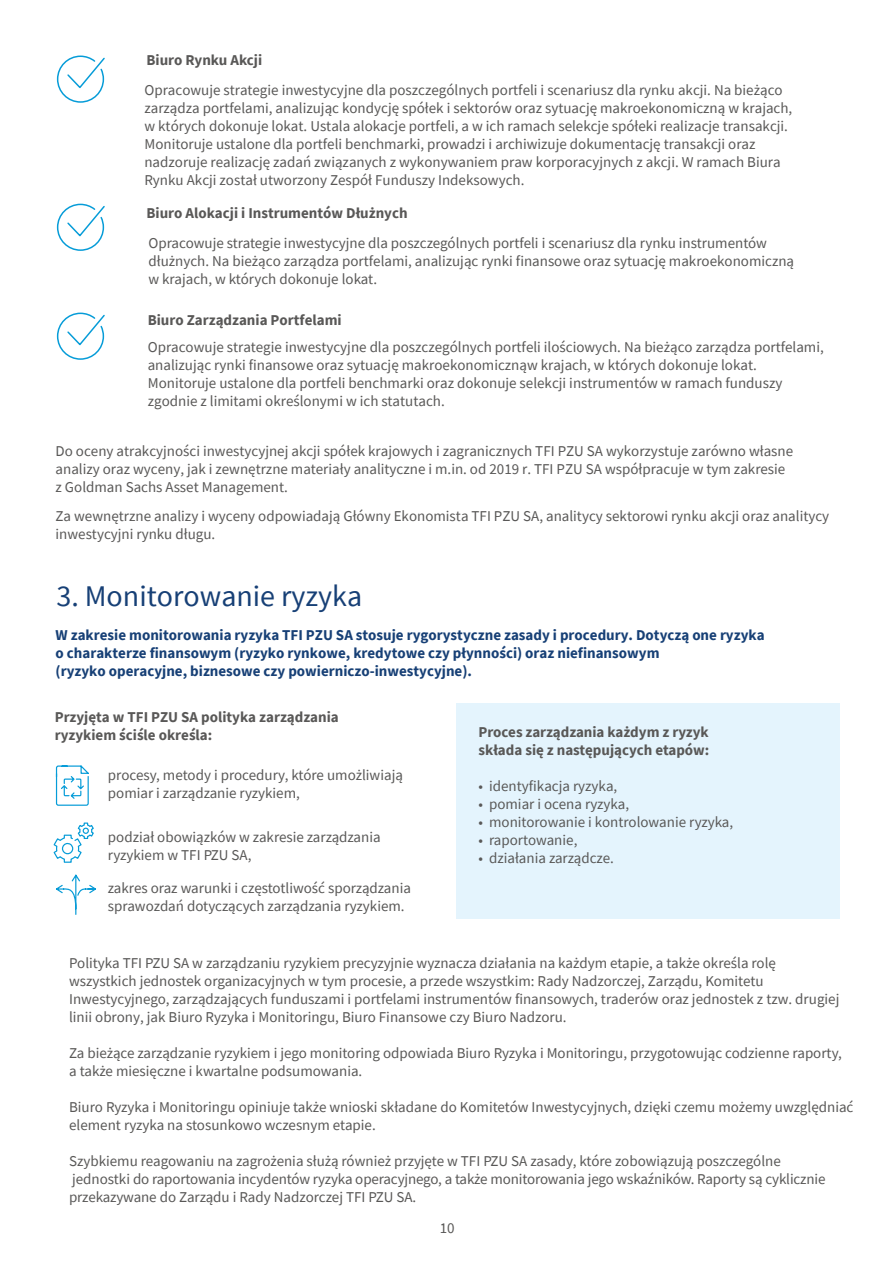
<style>
.page{position:relative;width:893px;height:1263px;background:#fff}
.page>*{position:absolute;margin:0;border:0;box-sizing:border-box;transform-origin:0 0}
.t1{font:30px "Source Sans Pro";color:#174076}
.t2{font:15px/18px "Source Sans Pro";color:#595857}
.t3{font:700 15px/18px "Source Sans Pro";color:#174076}
.t4{font:700 15px/18px "Source Sans Pro";color:#595857}
</style>
<div class="page">
<div style="left:457px;top:704px;width:383px;height:215px;background:#e4f4fd"></div>
<svg style="left:56px;top:55px;width:49px;height:48px"></svg>
<svg style="left:56px;top:203px;width:49px;height:48px"></svg>
<svg style="left:56px;top:312px;width:49px;height:48px"></svg>
<svg style="left:55px;top:765px;width:34px;height:41px"></svg>
<svg style="left:53px;top:822px;width:41px;height:41px"></svg>
<svg style="left:56px;top:874px;width:40px;height:41px"></svg>
<p class="t4" style="left:146px;top:51px;width:117px">Biuro Rynku Akcji</p>
<p class="t2" style="left:144px;top:81px;width:649px">Opracowuje strategie inwestycyjne dla poszczególnych portfeli i scenariusz dla rynku akcji. Na bieżąco zarządza portfelami, analizując kondycję spółek i sektorów oraz sytuację makroekonomiczną w krajach, w których dokonuje lokat. Ustala alokacje portfeli, a w ich ramach selekcje spółeki realizacje transakcji.<br>Monitoruje ustalone dla portfeli benchmarki, prowadzi i archiwizuje dokumentację transakcji oraz nadzoruje realizację zadań związanych z wykonywaniem praw korporacyjnych z akcji. W ramach Biura Rynku Akcji został utworzony Zespół Funduszy Indeksowych.</p>
<p class="t4" style="left:146px;top:204px;width:263px">Biuro Alokacji i Instrumentów Dłużnych</p>
<p class="t2" style="left:148px;top:234px;width:647px">Opracowuje strategie inwestycyjne dla poszczególnych portfeli i scenariusz dla rynku instrumentów dłużnych. Na bieżąco zarządza portfelami, analizując rynki finansowe oraz sytuację makroekonomiczną w krajach, w których dokonuje lokat.</p>
<p class="t4" style="left:148px;top:310px;width:195px">Biuro Zarządzania Portfelami</p>
<p class="t2" style="left:148px;top:338px;width:677px">Opracowuje strategie inwestycyjne dla poszczególnych portfeli ilościowych. Na bieżąco zarządza portfelami, analizując rynki finansowe oraz sytuację makroekonomicznąw krajach, w których dokonuje lokat.<br>Monitoruje ustalone dla portfeli benchmarki oraz dokonuje selekcji instrumentów w ramach funduszy zgodnie z limitami określonymi w ich statutach.</p>
<p class="t2" style="left:56px;top:442px;width:739px">Do oceny atrakcyjności inwestycyjnej akcji spółek krajowych i zagranicznych TFI PZU SA wykorzystuje zarówno własne analizy oraz wyceny, jak i zewnętrzne materiały analityczne i m.in. od 2019 r. TFI PZU SA współpracuje w tym zakresie z Goldman Sachs Asset Management.</p>
<p class="t2" style="left:56px;top:507px;width:775px">Za wewnętrzne analizy i wyceny odpowiadają Główny Ekonomista TFI PZU SA, analitycy sektorowi rynku akcji oraz analitycy inwestycyjni rynku długu.</p>
<h1 class="t1" style="left:56px;top:577px;width:307px">3. Monitorowanie ryzyka</h1>
<p class="t3" style="left:56px;top:625px;width:710px">W zakresie monitorowania ryzyka TFI PZU SA stosuje rygorystyczne zasady i procedury. Dotyczą one ryzyka o charakterze finansowym (ryzyko rynkowe, kredytowe czy płynności) oraz niefinansowym<br>(ryzyko operacyjne, biznesowe czy powierniczo-inwestycyjne).</p>
<p class="t4" style="left:55px;top:708px;width:286px">Przyjęta w TFI PZU SA polityka zarządzania ryzykiem ściśle określa:</p>
<p class="t2" style="left:108px;top:766px;width:296px">procesy, metody i procedury, które umożliwiają pomiar i zarządzanie ryzykiem,</p>
<p class="t2" style="left:108px;top:827px;width:274px">podział obowiązków w zakresie zarządzania ryzykiem w TFI PZU SA,</p>
<p class="t2" style="left:108px;top:878px;width:304px">zakres oraz warunki i częstotliwość sporządzania sprawozdań dotyczących zarządzania ryzykiem.</p>
<p class="t4" style="left:478px;top:723px;width:232px">Proces zarządzania każdym z ryzyk składa się z następujących etapów:</p>
<p class="t2" style="left:478px;top:777px;width:140px">• identyfikacja ryzyka,</p>
<p class="t2" style="left:478px;top:795px;width:152px">• pomiar i ocena ryzyka,</p>
<p class="t2" style="left:478px;top:813px;width:256px">• monitorowanie i kontrolowanie ryzyka,</p>
<p class="t2" style="left:478px;top:831px;width:100px">• raportowanie,</p>
<p class="t2" style="left:478px;top:849px;width:137px">• działania zarządcze.</p>
<p class="t2" style="left:69px;top:954px;width:772px">Polityka TFI PZU SA w zarządzaniu ryzykiem precyzyjnie wyznacza działania na każdym etapie, a także określa rolę wszystkich jednostek organizacyjnych w tym procesie, a przede wszystkim: Rady Nadzorczej, Zarządu, Komitetu Inwestycyjnego, zarządzających funduszami i portfelami instrumentów finansowych, traderów oraz jednostek z tzw. drugiej linii obrony, jak Biuro Ryzyka i Monitoringu, Biuro Finansowe czy Biuro Nadzoru.</p>
<p class="t2" style="left:69px;top:1044px;width:774px">Za bieżące zarządzanie ryzykiem i jego monitoring odpowiada Biuro Ryzyka i Monitoringu, przygotowując codzienne raporty, a także miesięczne i kwartalne podsumowania.</p>
<p class="t2" style="left:69px;top:1098px;width:786px">Biuro Ryzyka i Monitoringu opiniuje także wnioski składane do Komitetów Inwestycyjnych, dzięki czemu możemy uwzględniać element ryzyka na stosunkowo wczesnym etapie.</p>
<p class="t2" style="left:69px;top:1152px;width:758px">Szybkiemu reagowaniu na zagrożenia służą również przyjęte w TFI PZU SA zasady, które zobowiązują poszczególne jednostki do raportowania incydentów ryzyka operacyjnego, a także monitorowania jego wskaźników. Raporty są cyklicznie przekazywane do Zarządu i Rady Nadzorczej TFI PZU SA.</p>
<p class="t2" style="left:440px;top:1219px;width:16px">10</p>
</div>
